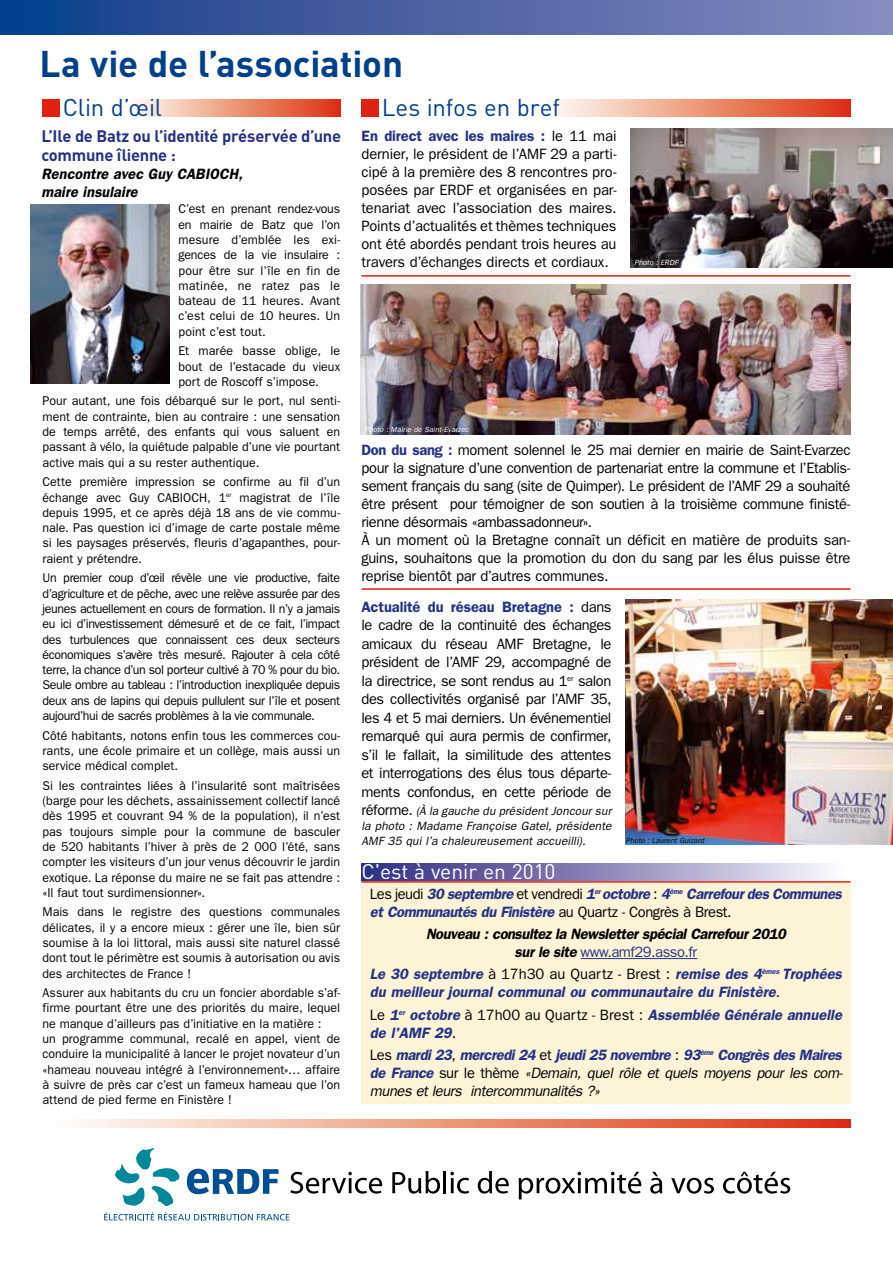
<style>
.page{position:relative;width:893px;height:1263px;background:#fff}
.page>*{position:absolute;margin:0;border:0;box-sizing:border-box;transform-origin:0 0}
.t1{font:700 36.75px "DIN";letter-spacing:-.005em;color:#00408b}
.t2{font:24px "DIN";letter-spacing:-.005em;color:#00408b}
.t3{font:21px "DIN";color:#fff}
.t4{font:700 16.5px/18.6px "DIN";letter-spacing:-.015em;color:#243285}
.t5{font:15px/18px "Franklin Gothic";letter-spacing:-.02em;color:#000;text-align:justify}
.t6{font:italic 600 15px/18px "Franklin Gothic";color:#243285}
.t7{font:italic 15px/18px "Franklin Gothic";letter-spacing:-.03em;color:#000;text-align:justify}
.t8{font:italic 600 15px/18px "Franklin Gothic";letter-spacing:-.03em;color:#243285}
.t9{font:italic 600 15px/18px "Franklin Gothic";letter-spacing:-.03em;color:#000;text-align:center}
.t10{font:italic 600 15px/18px "Franklin Gothic";letter-spacing:.005em;color:#000;scale:.96 1}
.t11{font:12.75px/15.3px "Franklin Gothic";color:#000;text-align:justify}
.t12{font:italic 12px/14.9px "Franklin Gothic";letter-spacing:.01em;color:#000;text-align:justify}
.t13{font:italic 7.5px "Franklin Gothic";letter-spacing:.01em;color:#fff}
.t14{font:italic 7.5px "Franklin Gothic";letter-spacing:.01em;color:#000}
.s1{font-weight:600;color:#243285}
.s2{font-style:normal;font-size:15px}
.s3{font-weight:400;font-style:normal;color:#000}
.s4{font-weight:400;font-style:normal;color:#243285}
.s5{font-style:normal}
</style>
<div class="page">
<svg style="left:77px;top:1119px;width:773px;height:9px;background:#ed947a"></svg>
<svg style="left:0;top:0;width:893px;height:34px;background:#4b64a3"></svg>
<div style="left:125px;top:99px;width:215px;height:17px;background:linear-gradient(to right,#fefff8,#dd3109)"></div>
<div style="left:43px;top:99px;width:17px;height:17px;background:#df2313"></div>
<div style="left:542px;top:99px;width:308px;height:17px;background:linear-gradient(to right,#fefff8,#dd3009)"></div>
<div style="left:361px;top:99px;width:17px;height:17px;background:#df2313"></div>
<div style="left:361px;top:881px;width:489px;height:222px;background:#fdf4d8"></div>
<hr style="left:581px;top:958px;width:116px;height:1px;background:#243285">
<div style="left:361px;top:864px;width:489px;height:17px;background:linear-gradient(to right,#2a267e,#fbf7fd)"></div>
<hr style="left:361px;top:881px;width:489px;height:2px;background:#df2313">
<img style="left:631px;top:129px;width:262px;height:138px">
<img style="left:31px;top:204px;width:139px;height:180px">
<hr style="left:361px;top:588px;width:489px;height:2px;background:#de2212">
<hr style="left:361px;top:275px;width:489px;height:2px;background:#de2212">
<img style="left:360px;top:284px;width:490px;height:151px">
<img style="left:625px;top:600px;width:268px;height:244px">
<svg style="left:104px;top:1212px;width:185px;height:8px"></svg>
<svg style="left:115px;top:1148px;width:65px;height:58px"></svg>
<svg style="left:187px;top:1169px;width:91px;height:25px"></svg>
<svg style="left:290px;top:1172px;width:92px;height:21px"></svg>
<svg style="left:392px;top:1171px;width:48px;height:22px"></svg>
<hr style="left:443px;top:1171px;width:3px;height:22px;background:#000">
<svg style="left:450px;top:1172px;width:19px;height:21px"></svg>
<svg style="left:478px;top:1171px;width:31px;height:22px"></svg>
<svg style="left:519px;top:1172px;width:122px;height:27px"></svg>
<svg style="left:650px;top:1172px;width:12px;height:21px"></svg>
<svg style="left:671px;top:1178px;width:43px;height:15px"></svg>
<svg style="left:723px;top:1172px;width:67px;height:21px"></svg>
<h1 class="t1" style="left:39px;top:40px;width:365px">La vie de l’association</h1>
<h2 class="t2" style="left:63px;top:93px;width:101px">Clin d’œil</h2>
<h2 class="t2" style="left:382px;top:93px;width:180px">Les infos en bref</h2>
<p class="t4" style="left:41px;top:126px;width:301px">L’Ile de Batz ou l’identité préservée d’une commune îlienne :</p>
<p class="t10" style="left:41px;top:164px;width:211px">Rencontre avec Guy CABIOCH, maire insulaire</p>
<p class="t5" style="left:361px;top:126px;width:257px"><span class="s1">En direct avec les maires :</span> le 11 mai dernier, le président de l’AMF 29 a parti&shy;cipé à la première des 8 rencontres pro&shy;posées par ERDF et organisées en par&shy;tenariat avec l’association des maires.<br>Points d’actualités et thèmes techniques ont été abordés pendant trois heures au travers d’échanges directs et cordiaux.</p>
<p class="t11" style="left:178px;top:201px;width:163px">C’est en prenant rendez-vous en mairie de Batz que l’on mesure d’emblée les exi&shy;gences de la vie insulaire : pour être sur l’île en fin de matinée, ne ratez pas le bateau de 11 heures. Avant c’est celui de 10 heures. Un point c’est tout.</p>
<p class="t11" style="left:178px;top:343px;width:163px">Et marée basse oblige, le bout de l’estacade du vieux port de Roscoff s’impose.</p>
<p class="t11" style="left:43px;top:393px;width:299px">Pour autant, une fois débarqué sur le port, nul senti&shy;ment de contrainte, bien au contraire : une sensation de temps arrêté, des enfants qui vous saluent en passant à vélo, la quiétude palpable d’une vie pourtant active mais qui a su rester authentique.</p>
<p class="t11" style="left:43px;top:474px;width:299px">Cette première impression se confirme au fil d’un échange avec Guy CABIOCH, 1<sup>er</sup> magistrat de l’île depuis 1995, et ce après déjà 18 ans de vie commu&shy;nale. Pas question ici d’image de carte postale même si les paysages préservés, fleuris d’agapanthes, pour&shy;raient y prétendre.</p>
<p class="t11" style="left:43px;top:570px;width:299px">Un premier coup d’œil révèle une vie productive, faite d’agriculture et de pêche, avec une relève assurée par des jeunes actuellement en cours de formation. Il n’y a jamais eu ici d’investissement démesuré et de ce fait, l’impact des turbulences que connaissent ces deux secteurs économiques s’avère très mesuré. Rajouter à cela côté terre, la chance d’un sol porteur cultivé à 70 % pour du bio.<br>Seule ombre au tableau : l’introduction inexpliquée depuis deux ans de lapins qui depuis pullulent sur l’île et posent aujourd’hui de sacrés problèmes à la vie communale.</p>
<p class="t11" style="left:43px;top:727px;width:299px">Côté habitants, notons enfin tous les commerces cou&shy;rants, une école primaire et un collège, mais aussi un service médical complet.</p>
<p class="t11" style="left:43px;top:777px;width:299px">Si les contraintes liées à l’insularité sont maîtrisées (barge pour les déchets, assainissement collectif lancé dès 1995 et couvrant 94 % de la population), il n’est pas toujours simple pour la commune de basculer de 520 habitants l’hiver à près de 2 000 l’été, sans compter les visiteurs d’un jour venus découvrir le jardin exotique. La réponse du maire ne se fait pas attendre : «Il faut tout surdimensionner».</p>
<p class="t11" style="left:43px;top:904px;width:299px">Mais dans le registre des questions communales délicates, il y a encore mieux : gérer une île, bien sûr soumise à la loi littoral, mais aussi site naturel classé dont tout le périmètre est soumis à autorisation ou avis des architectes de France !</p>
<p class="t11" style="left:43px;top:985px;width:299px;text-align:left">Assurer aux habitants du cru un foncier abordable s’af&shy;firme pourtant être une des priorités du maire, lequel ne manque d’ailleurs pas d’initiative en la matière :<br>un programme communal, recalé en appel, vient de conduire la municipalité à lancer le projet novateur d’un «hameau nouveau intégré à l’environnement»… affaire à suivre de près car c’est un fameux hameau que l’on attend de pied ferme en Finistère !</p>
<p class="t13" style="left:634px;top:258px;width:45px">Photo : ERDF</p>
<p class="t13" style="left:365px;top:425px;width:106px">Photo : Mairie de Saint-Evarzec</p>
<p class="t5" style="left:361px;top:440px;width:491px;text-align:left"><span class="s1">Don du sang :</span> moment solennel le 25 mai dernier en mairie de Saint-Evarzec pour la signature d’une convention de partenariat entre la commune et l’Etablis&shy;sement français du sang (site de Quimper). Le président de l’AMF 29 a souhaité être présent pour témoigner de son soutien à la troisième commune finisté&shy;rienne désormais «ambassadonneur».<br>À un moment où la Bretagne connaît un déficit en matière de produits san&shy;guins, souhaitons que la promotion du don du sang par les élus puisse être reprise bientôt par d’autres communes.</p>
<p class="t5" style="left:361px;top:597px;width:252px;line-height:18.5px"><span class="s1">Actualité du réseau Bretagne :</span> dans le cadre de la continuité des échanges amicaux du réseau AMF Bretagne, le président de l’AMF 29, accompagné de la directrice, se sont rendus au 1<sup>er</sup> salon des collectivités organisé par l’AMF 35, les 4 et 5 mai derniers. Un événementiel remarqué qui aura permis de confirmer, s’il le fallait, la similitude des attentes et interrogations des élus tous départe&shy;ments confondus, en cette période de</p>
<p class="t12" style="left:361px;top:803px;width:251px"><span class="s2">réforme.</span> (À la gauche du président Joncour sur la photo : Madame Françoise Gatel, présidente AMF 35 qui l’a chaleureusement accueilli).</p>
<p class="t14" style="left:626px;top:836px;width:80px">Photo : Laurent Guizard</p>
<h3 class="t3" style="left:361px;top:858px;width:196px">C'est à venir en 2010</h3>
<p class="t8" style="left:370px;top:884px;width:473px"><span class="s3">Les jeudi</span> 30 septembre <span class="s3">et vendredi</span> 1<sup>er</sup> octobre <span class="s3">:</span> 4<sup>ème</sup> Carrefour des Communes et Communautés du Finistère <span class="s3">au Quartz - Congrès à Brest.</span></p>
<p class="t9" style="left:426px;top:924px;width:361px">Nouveau : consultez la Newsletter spécial Carrefour 2010 sur le site <span class="s4">www.amf29.asso.fr</span></p>
<p class="t6" style="left:370px;top:965px;width:473px">Le 30 septembre <span class="s3">à 17h30 au Quartz - Brest :</span> remise des 4<sup>èmes</sup> Trophées du meilleur journal communal ou communautaire du Finistère<span class="s3">.</span></p>
<p class="t6" style="left:370px;top:1005px;width:473px"><span class="s3">Le</span> 1<sup>er</sup> octobre <span class="s3">à 17h00 au Quartz - Brest :</span> Assemblée Générale annuelle de l'AMF 29<span class="s3">.</span></p>
<p class="t7" style="left:370px;top:1045px;width:474px"><span class="s5">Les</span> <span class="s1">mardi 23</span><span class="s5">,</span> <span class="s1">mercredi 24</span> <span class="s5">et</span> <span class="s1">jeudi 25 novembre</span> <span class="s5">:</span> <span class="s1">93</span><sup>ème</sup> <span class="s1">Congrès des Maires de France</span> <span class="s5">sur le thème</span> «Demain, quel rôle et quels moyens pour les com&shy;munes et leurs intercommunalités ?»</p>
</div>
